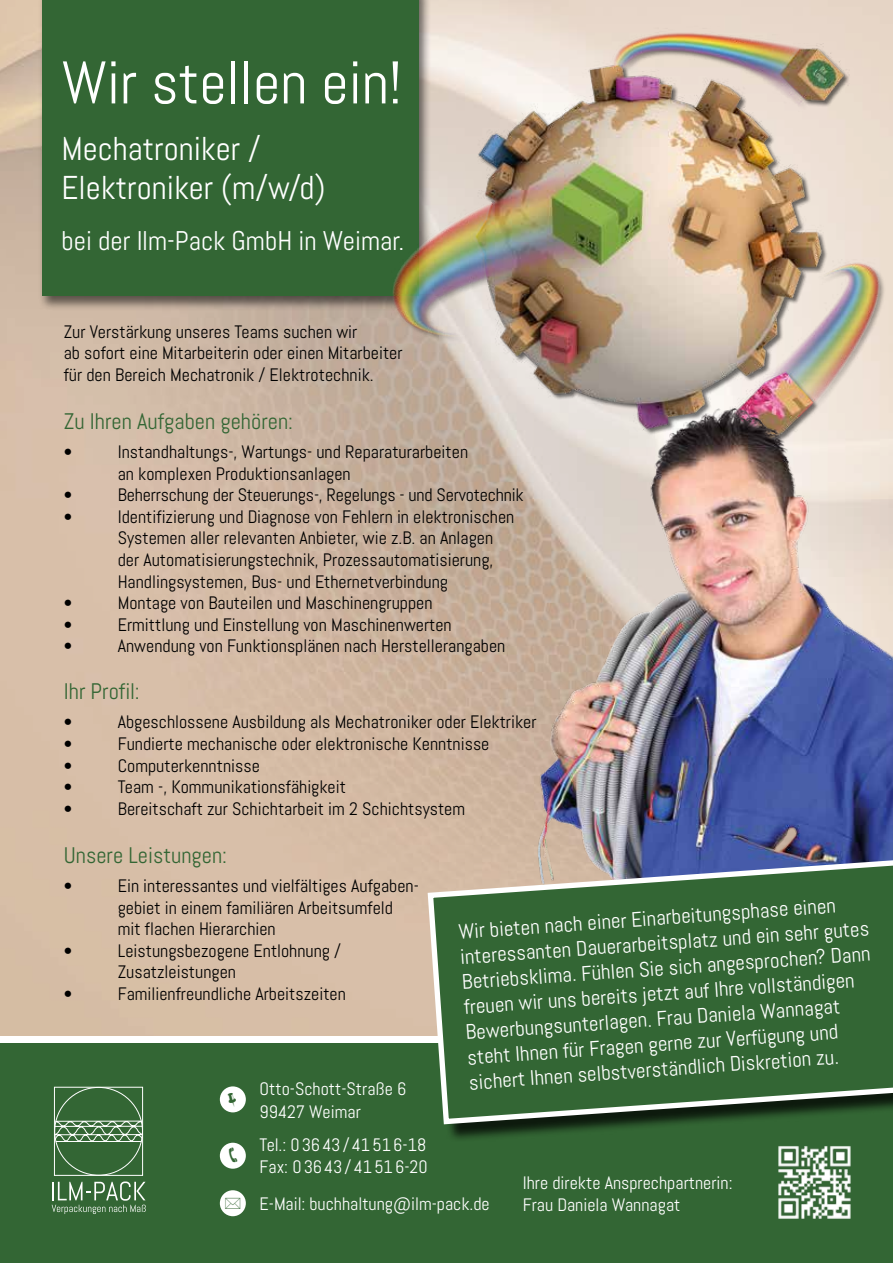
<style>
.page{position:relative;width:893px;height:1263px;background:#fff}
.page>*{position:absolute;margin:0;border:0;box-sizing:border-box;transform-origin:0 0}
.t1{font:60px "Abel";color:#fff}
.t2{font:33px/39.6px "Abel";color:#fff}
.t3{font:27px "Abel";color:#fff}
.t4{font:22.5px "Abel";color:#336634}
.t5{font:21px/25.2px "Abel";color:#fff}
.t6{font:18px/21.6px "Abel";color:#000}
.t7{font:18px/22.8px "Abel";color:#fff}
</style>
<div class="page">
<div style="left:39px;top:0;width:392px;height:311px;background:#000;opacity:.55"></div>
<div style="left:43px;top:0;width:376px;height:296px;background:#336634"></div>
<img style="left:391px;top:17px;width:489px;height:464px">
<img style="left:506px;top:394px;width:387px;height:461px">
<div style="left:0;top:1042px;width:893px;height:221px;background:#336634"></div>
<img style="left:778px;top:1146px;width:72px;height:72px">
<div style="left:0;top:1037px;width:464px;height:6px;background:#fff"></div>
<div style="left:220px;top:1143px;width:26px;height:26px;background:#fff;border-radius:50%"></div>
<div style="left:220px;top:1086px;width:26px;height:26px;background:#fff;border-radius:50%"></div>
<div style="left:220px;top:1190px;width:26px;height:26px;background:#fff;border-radius:50%"></div>
<div style="left:430px;top:861px;width:463px;height:281px;background:#000;opacity:.75"></div>
<svg style="left:425px;top:855px;width:468px;height:272px"></svg>
<svg style="left:52px;top:1181px;width:94px;height:33px"></svg>
<svg style="left:54px;top:1086px;width:90px;height:90px"></svg>
<div style="left:54px;top:1087px;width:89px;height:88px;background:#336634;border:1px solid #fff"></div>
<svg style="left:54px;top:1120px;width:89px;height:23px"></svg>
<h1 class="t1" style="left:62px;top:45px;width:341px">Wir stellen ein!</h1>
<h2 class="t2" style="left:62px;top:128px;width:265px">Mechatroniker /<br>Elektroniker (m/w/d)</h2>
<h3 class="t3" style="left:62px;top:224px;width:344px">bei der Ilm-Pack GmbH in Weimar.</h3>
<p class="t6" style="left:64px;top:321px;width:340px">Zur Verstärkung unseres Teams suchen wir<br>ab sofort eine Mitarbeiterin oder einen Mitarbeiter für den Bereich Mechatronik / Elektrotechnik.</p>
<p class="t4" style="left:64px;top:407px;width:231px">Zu Ihren Aufgaben gehören:</p>
<p class="t6" style="left:64px;top:441px;width:10px">•</p>
<p class="t6" style="left:118px;top:441px;width:352px">Instandhaltungs-, Wartungs- und Reparaturarbeiten an komplexen Produktionsanlagen</p>
<p class="t6" style="left:64px;top:484px;width:10px">•</p>
<p class="t6" style="left:118px;top:484px;width:407px">Beherrschung der Steuerungs-, Regelungs - und Servotechnik</p>
<p class="t6" style="left:64px;top:506px;width:10px">•</p>
<p class="t6" style="left:118px;top:506px;width:398px">Identifizierung und Diagnose von Fehlern in elektronischen Systemen aller relevanten Anbieter, wie z.B. an Anlagen der Automatisierungstechnik, Prozessautomatisierung, Handlingsystemen, Bus- und Ethernetverbindung</p>
<p class="t6" style="left:64px;top:592px;width:10px">•</p>
<p class="t6" style="left:118px;top:592px;width:316px">Montage von Bauteilen und Maschinengruppen</p>
<p class="t6" style="left:64px;top:614px;width:10px">•</p>
<p class="t6" style="left:118px;top:614px;width:335px">Ermittlung und Einstellung von Maschinenwerten</p>
<p class="t6" style="left:64px;top:635px;width:10px">•</p>
<p class="t6" style="left:118px;top:635px;width:389px">Anwendung von Funktionsplänen nach Herstellerangaben</p>
<p class="t4" style="left:64px;top:677px;width:77px">Ihr Profil:</p>
<p class="t6" style="left:64px;top:711px;width:10px">•</p>
<p class="t6" style="left:118px;top:711px;width:420px">Abgeschlossene Ausbildung als Mechatroniker oder Elektriker</p>
<p class="t6" style="left:64px;top:733px;width:10px">•</p>
<p class="t6" style="left:118px;top:733px;width:373px">Fundierte mechanische oder elektronische Kenntnisse</p>
<p class="t6" style="left:64px;top:755px;width:10px">•</p>
<p class="t6" style="left:118px;top:755px;width:144px">Computerkenntnisse</p>
<p class="t6" style="left:64px;top:776px;width:10px">•</p>
<p class="t6" style="left:118px;top:776px;width:230px">Team -, Kommunikationsfähigkeit</p>
<p class="t6" style="left:64px;top:798px;width:10px">•</p>
<p class="t6" style="left:118px;top:798px;width:349px">Bereitschaft zur Schichtarbeit im 2 Schichtsystem</p>
<p class="t4" style="left:64px;top:841px;width:165px">Unsere Leistungen:</p>
<p class="t6" style="left:64px;top:875px;width:10px">•</p>
<p class="t6" style="left:118px;top:875px;width:303px">Ein interessantes und vielfältiges Aufgaben&shy;gebiet in einem familiären Arbeitsumfeld mit flachen Hierarchien</p>
<p class="t6" style="left:64px;top:940px;width:10px">•</p>
<p class="t6" style="left:118px;top:940px;width:225px">Leistungsbezogene Entlohnung /<br>Zusatzleistungen</p>
<p class="t6" style="left:64px;top:983px;width:10px">•</p>
<p class="t6" style="left:118px;top:983px;width:230px">Familienfreundliche Arbeitszeiten</p>
<p class="t5" style="left:458px;top:919px;width:411px;rotate:-4deg">Wir bieten nach einer Einarbeitungsphase einen interessanten Dauerarbeitsplatz und ein sehr gutes Betriebsklima. Fühlen Sie sich angesprochen? Dann freuen wir uns bereits jetzt auf Ihre vollständigen Bewerbungsunterlagen. Frau Daniela Wannagat steht Ihnen für Fragen gerne zur Verfügung und sichert Ihnen selbstverständlich Diskretion zu.</p>
<p class="t7" style="left:260px;top:1078px;width:148px">Otto-Schott-Straße 6<br>99427 Weimar</p>
<p class="t7" style="left:260px;top:1133px;width:170px">Tel.: 03643/41516-18<br>Fax: 03643/41516-20</p>
<p class="t7" style="left:260px;top:1193px;width:232px">E-Mail: buchhaltung@ilm-pack.de</p>
<p class="t7" style="left:523px;top:1172px;width:211px;line-height:21.6px">Ihre direkte Ansprechpartnerin:<br>Frau Daniela Wannagat</p>
</div>
